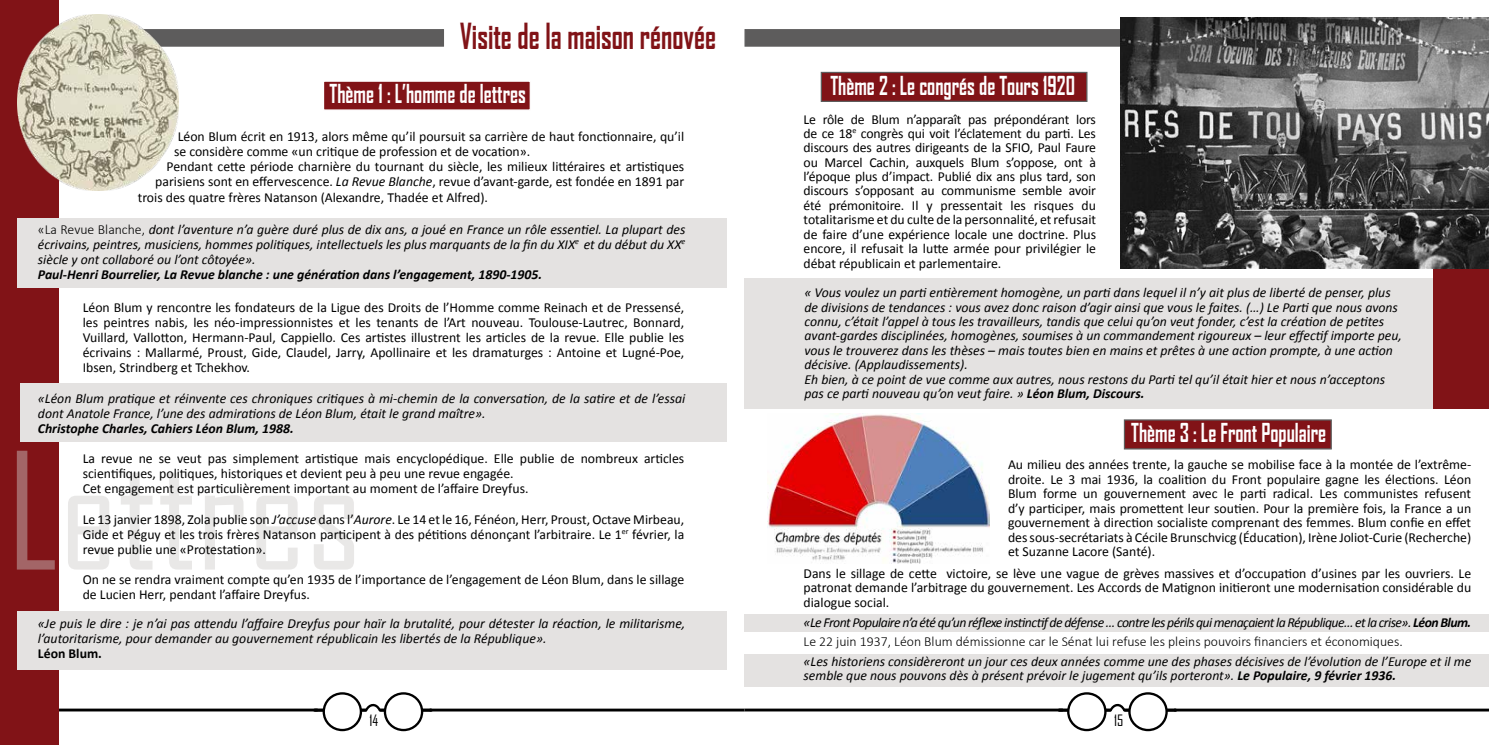
<style>
.page{position:relative;width:1489px;height:745px;background:#fff}
.page>*{position:absolute;margin:0;border:0;box-sizing:border-box;transform-origin:0 0}
.t1{font:700 34.38px "Agency FB";color:#811317;scale:.8 1}
.t2{font:700 34.38px "Agency FB";color:#fff;scale:.8 1}
.t3{font:700 25px "Agency FB";color:#fff;scale:.8 1}
.t4{font:15px "Agency FB";color:#000}
.t5{font:13.75px/14.5px "Calibri";color:#000;text-align:justify}
.t6{font:italic 13.75px/14.4px "Calibri";color:#000}
.t7{font:italic 13.75px/19.8px "Calibri";letter-spacing:-.04em;color:#000}
.t8{font:italic 700 13.75px "Calibri";color:#000}
.t9{font:700 13.75px "Calibri";color:#000}
.s1{font-style:italic}
.s2{font-weight:300;font-style:normal}
.s3{font-weight:700}
</style>
<div class="page">
<div style="left:744px;top:29px;width:435px;height:18px;background:#5d5c5c;border:1px solid #5d5c5c"></div>
<div style="left:744px;top:614px;width:744px;height:17px;background:#e4e2e1"></div>
<div style="left:744px;top:278px;width:705px;height:130px;background:#e4e2e1"></div>
<div style="left:1433px;top:219px;width:55px;height:189px;background:#811317"></div>
<hr style="left:0;top:708px;width:317px;height:3px;background:#000">
<svg style="left:315px;top:708px;width:7px;height:3px"></svg>
<div style="left:322px;top:691px;width:40px;height:39px;border:2px solid #000;border-radius:50%"></div>
<svg style="left:356px;top:702px;width:29px;height:11px"></svg>
<svg style="left:423px;top:708px;width:6px;height:3px"></svg>
<div style="left:384px;top:691px;width:39px;height:39px;border:2px solid #000;border-radius:50%"></div>
<hr style="left:429px;top:708px;width:315px;height:3px;background:#000">
<hr style="left:744px;top:708px;width:318px;height:3px;background:#000">
<svg style="left:1059px;top:708px;width:8px;height:3px"></svg>
<div style="left:1067px;top:691px;width:39px;height:39px;border:2px solid #000;border-radius:50%"></div>
<svg style="left:1101px;top:702px;width:27px;height:11px"></svg>
<svg style="left:1167px;top:708px;width:7px;height:3px"></svg>
<div style="left:1128px;top:691px;width:39px;height:39px;border:2px solid #000;border-radius:50%"></div>
<hr style="left:1174px;top:708px;width:314px;height:3px;background:#000">
<div style="left:820px;top:72px;width:267px;height:30px;background:#811317;border:1px solid #5d5c5c"></div>
<img style="left:1120px;top:17px;width:368px;height:251px">
<img style="left:767px;top:413px;width:222px;height:150px">
<div style="left:1123px;top:419px;width:208px;height:30px;background:#811317;border:1px solid #5d5c5c"></div>
<div style="left:744px;top:653px;width:744px;height:33px;background:#e4e2e1"></div>
<div style="left:0;top:0;width:58px;height:744px;background:#811317"></div>
<svg style="left:17px;top:450px;width:337px;height:119px"></svg>
<div style="left:323px;top:80px;width:208px;height:31px;background:#811317;border:1px solid #fff"></div>
<div style="left:18px;top:217px;width:708px;height:70px;background:#e4e2e1"></div>
<div style="left:20px;top:383px;width:706px;height:58px;background:#e4e2e1"></div>
<div style="left:18px;top:610px;width:708px;height:58px;background:#e4e2e1"></div>
<div style="left:118px;top:29px;width:326px;height:18px;background:#5d5c5c;border:1px solid #5d5c5c"></div>
<img style="left:18px;top:15px;width:160px;height:175px">
<h1 class="t1" style="left:459px;top:15px;width:322px">Visite de la maison rénovée</h1>
<h2 class="t3" style="left:329px;top:78px;width:247px">Thème 1 : L’homme de lettres</h2>
<p class="t5" style="left:178px;top:129px;width:508px">Léon Blum écrit en 1913, alors même qu’il poursuit sa carrière de haut fonctionnaire, qu’il</p>
<p class="t5" style="left:174px;top:144px;width:358px">se considère comme «un critique de profession et de vocation».</p>
<p class="t5" style="left:166px;top:159px;width:519px">Pendant cette période charnière du tournant du siècle, les milieux littéraires et artistiques</p>
<p class="t5" style="left:155px;top:174px;width:530px">parisiens sont en effervescence. <span class="s1">La Revue Blanche</span>, revue d’avant-garde, est fondée en 1891 par</p>
<p class="t5" style="left:138px;top:190px;width:352px">trois des quatre frères Natanson (Alexandre, Thadée et Alfred).</p>
<p class="t6" style="left:38px;top:221px;width:649px;line-height:15.1px;text-align:justify"><span class="s2">«La Revue Blanche,</span> dont l’aventure n’a guère duré plus de dix ans, a joué en France un rôle essentiel. La plupart des écrivains, peintres, musiciens, hommes politiques, intellectuels les plus marquants de la fin du XIX<sup>e</sup> et du début du XX<sup>e </sup>siècle y ont collaboré ou l’ont côtoyée».</p>
<p class="t8" style="left:38px;top:266px;width:505px">Paul-Henri Bourrelier, La Revue blanche : une génération dans l’engagement, 1890-1905.</p>
<p class="t5" style="left:83px;top:299px;width:603px;line-height:15.1px">Léon Blum y rencontre les fondateurs de la Ligue des Droits de l’Homme comme Reinach et de Pressensé, les peintres nabis, les néo-impressionnistes et les tenants de l’Art nouveau. Toulouse-Lautrec, Bonnard, Vuillard, Vallotton, Hermann-Paul, Cappiello. Ces artistes illustrent les articles de la revue. Elle publie les écrivains : Mallarmé, Proust, Gide, Claudel, Jarry, Apollinaire et les dramaturges : Antoine et Lugné-Poe, Ibsen, Strindberg et Tchekhov.</p>
<p class="t6" style="left:38px;top:389px;width:649px;line-height:15.1px">«Léon Blum pratique et réinvente ces chroniques critiques à mi-chemin de la conversation, de la satire et de l’essai dont Anatole France, l’une des admirations de Léon Blum, était le grand maître».</p>
<p class="t8" style="left:38px;top:419px;width:257px">Christophe Charles, Cahiers Léon Blum, 1988.</p>
<p class="t5" style="left:83px;top:451px;width:603px;line-height:15.1px;text-align:left">La revue ne se veut pas simplement artistique mais encyclopédique. Elle publie de nombreux articles scientifiques, politiques, historiques et devient peu à peu une revue engagée.<br>Cet engagement est particulièrement important au moment de l’affaire Dreyfus.</p>
<p class="t5" style="left:83px;top:511px;width:603px;line-height:15.1px">Le 13 janvier 1898, Zola publie son <span class="s1">J’accuse</span> dans l’<span class="s1">Aurore</span>. Le 14 et le 16, Fénéon, Herr, Proust, Octave Mirbeau, Gide et Péguy et les trois frères Natanson participent à des pétitions dénonçant l’arbitraire. Le 1<sup>er</sup> février, la revue publie une «Protestation».</p>
<p class="t5" style="left:83px;top:572px;width:603px;line-height:15.1px">On ne se rendra vraiment compte qu’en 1935 de l’importance de l’engagement de Léon Blum, dans le sillage de Lucien Herr, pendant l’affaire Dreyfus.</p>
<p class="t6" style="left:38px;top:615px;width:649px;line-height:15.1px">«Je puis le dire : je n’ai pas attendu l’affaire Dreyfus pour haïr la brutalité, pour détester la réaction, le militarisme, l’autoritarisme, pour demander au gouvernement républicain les libertés de la République».</p>
<p class="t9" style="left:38px;top:644px;width:65px">Léon Blum.</p>
<h1 class="t2" style="left:897px;top:58px;width:217px">Plans de la maison</h1>
<h2 class="t3" style="left:830px;top:70px;width:307px">Thème 2 : Le congrés de Tours 1920</h2>
<p class="t5" style="left:803px;top:112px;width:294px">Le rôle de Blum n’apparaît pas prépondérant lors de ce 18<sup>e</sup> congrès qui voit l’éclatement du parti. Les discours des autres dirigeants de la SFIO, Paul Faure ou Marcel Cachin, auxquels Blum s’oppose, ont à l’époque plus d’impact. Publié dix ans plus tard, son discours s’opposant au communisme semble avoir été prémonitoire. Il y pressentait les risques du totalitarisme et du culte de la personnalité, et refusait de faire d’une expérience locale une doctrine. Plus encore, il refusait la lutte armée pour privilégier le débat républicain et parlementaire.</p>
<p class="t6" style="left:804px;top:285px;width:599px">« Vous voulez un parti entièrement homogène, un parti dans lequel il n’y ait plus de liberté de penser, plus de divisions de tendances : vous avez donc raison d’agir ainsi que vous le faites. (…) Le Parti que nous avons connu, c’était l’appel à tous les travailleurs, tandis que celui qu’on veut fonder, c’est la création de petites avant-gardes disciplinées, homogènes, soumises à un commandement rigoureux – leur effectif importe peu, vous le trouverez dans les thèses – mais toutes bien en mains et prêtes à une action prompte, à une action décisive. (Applaudissements).<br>Eh bien, à ce point de vue comme aux autres, nous restons du Parti tel qu’il était hier et nous n’acceptons pas ce parti nouveau qu’on veut faire. » <span class="s3">Léon Blum, Discours.</span></p>
<h2 class="t3" style="left:1131px;top:417px;width:245px">Thème 3 : Le Front Populaire</h2>
<p class="t5" style="left:1007px;top:457px;width:465px">Au milieu des années trente, la gauche se mobilise face à la montée de l’extrême&shy;droite. Le 3 mai 1936, la coalition du Front populaire gagne les élections. Léon Blum forme un gouvernement avec le parti radical. Les communistes refusent d’y participer, mais promettent leur soutien. Pour la première fois, la France a un gouvernement à direction socialiste comprenant des femmes. Blum confie en effet des sous-secrétariats à Cécile Brunschvicg (Éducation), Irène Joliot-Curie (Recherche) et Suzanne Lacore (Santé).</p>
<p class="t5" style="left:803px;top:566px;width:669px">Dans le sillage de cette victoire, se lève une vague de grèves massives et d’occupation d’usines par les ouvriers. Le patronat demande l’arbitrage du gouvernement. Les Accords de Matignon initieront une modernisation considérable du dialogue social.</p>
<p class="t7" style="left:803px;top:611px;width:669px">«Le Front Populaire n’a été qu’un réflexe instinctif de défense … contre les périls qui menaçaient la République… et la crise». <span class="s3">Léon Blum.<br></span><span class="s2">Le 22 juin 1937, Léon Blum démissionne car le Sénat lui refuse les pleins pouvoirs financiers et économiques.</span></p>
<p class="t6" style="left:803px;top:653px;width:669px">«Les historiens considèreront un jour ces deux années comme une des phases décisives de l’évolution de l’Europe et il me semble que nous pouvons dès à présent prévoir le jugement qu’ils porteront». <span class="s3">Le Populaire, 9 février 1936.</span></p>
<p class="t4" style="left:369px;top:711px;width:10px">14</p>
<p class="t4" style="left:1113px;top:711px;width:11px">15</p>
</div>
